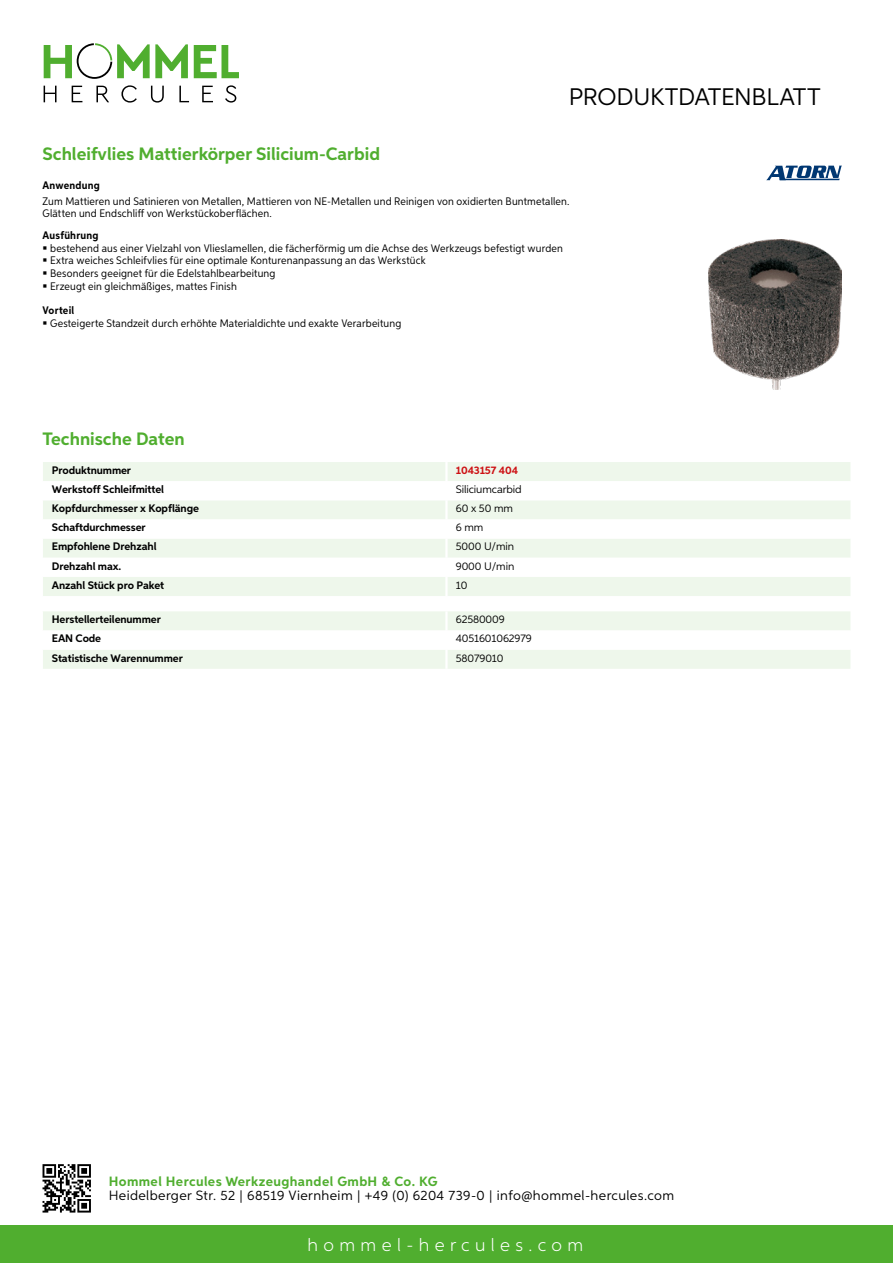
<style>
.page{position:relative;width:893px;height:1263px;background:#fff}
.page>*{position:absolute;margin:0;border:0;box-sizing:border-box;transform-origin:0 0}
.t1{font:24px "Aspira";letter-spacing:-.01em;color:#000}
.t2{font:700 18px "Aspira";color:#50ae2f}
.t3{font:300 18px "Aspira";letter-spacing:.3em;color:#fff}
.t4{font:13.5px "Aspira";letter-spacing:.03em;color:#000}
.t5{font:700 13.5px "Aspira";letter-spacing:.03em;color:#50ae2f}
.t6{font:10.95px/12.8px "Aspira Nar";letter-spacing:.015em;color:#000}
.t7{font:700 10.95px "Aspira";letter-spacing:-.01em;color:#000}
.t8{font:10.95px "Aspira";letter-spacing:-.01em;color:#000}
.t9{font:700 10.95px "Aspira Nar";letter-spacing:.02em;color:#000}
.t10{font:700 10.95px "Aspira";letter-spacing:-.01em;color:#cd1013}
</style>
<div class="page">
<div style="left:0;top:1226px;width:893px;height:37px;background:#50ae2f"></div>
<svg style="left:43px;top:1164px;width:48px;height:48px"></svg>
<svg style="left:194px;top:45px;width:45px;height:33px"></svg>
<svg style="left:44px;top:43px;width:144px;height:36px"></svg>
<svg style="left:44px;top:86px;width:13px;height:16px"></svg>
<svg style="left:72px;top:86px;width:10px;height:16px"></svg>
<svg style="left:96px;top:86px;width:13px;height:16px"></svg>
<svg style="left:121px;top:85px;width:16px;height:18px"></svg>
<svg style="left:151px;top:86px;width:13px;height:17px"></svg>
<svg style="left:179px;top:86px;width:10px;height:16px"></svg>
<svg style="left:202px;top:86px;width:11px;height:16px"></svg>
<svg style="left:225px;top:85px;width:11px;height:18px"></svg>
<div style="left:43px;top:462px;width:807px;height:134px;background:#eef7eb"></div>
<svg style="left:43px;top:481px;width:807px;height:96px"></svg>
<hr style="left:445px;top:462px;width:3px;height:19px;background:#fff">
<hr style="left:445px;top:481px;width:3px;height:19px;background:#fff">
<hr style="left:445px;top:500px;width:3px;height:19px;background:#fff">
<hr style="left:445px;top:519px;width:3px;height:20px;background:#fff">
<hr style="left:445px;top:539px;width:3px;height:19px;background:#fff">
<hr style="left:445px;top:558px;width:3px;height:19px;background:#fff">
<hr style="left:445px;top:577px;width:3px;height:19px;background:#fff">
<svg style="left:43px;top:611px;width:807px;height:58px"></svg>
<hr style="left:445px;top:650px;width:3px;height:19px;background:#fff">
<img style="left:709px;top:239px;width:133px;height:150px">
<svg style="left:766px;top:166px;width:76px;height:14px"></svg>
<h1 class="t1" style="left:569px;top:82px;width:253px">Produktdatenblatt</h1>
<h2 class="t2" style="left:43px;top:142px;width:339px">Schleifvlies Mattierkörper Silicium-Carbid</h2>
<p class="t9" style="left:43px;top:179px;width:59px">Anwendung</p>
<p class="t6" style="left:43px;top:195px;width:528px;line-height:12px">Zum Mattieren und Satinieren von Metallen, Mattieren von NE-Metallen und Reinigen von oxidierten Buntmetallen.<br>Glätten und Endschliff von Werkstückoberflächen.</p>
<p class="t9" style="left:43px;top:228px;width:58px">Ausführung</p>
<p class="t6" style="left:50px;top:241px;width:514px">bestehend aus einer Vielzahl von Vlieslamellen, die fächerförmig um die Achse des Werkzeugs befestigt wurden Extra weiches Schleifvlies für eine optimale Konturenanpassung an das Werkstück<br>Besonders geeignet für die Edelstahlbearbeitung<br>Erzeugt ein gleichmäßiges, mattes Finish</p>
<p class="t9" style="left:43px;top:304px;width:33px">Vorteil</p>
<p class="t6" style="left:50px;top:317px;width:353px">Gesteigerte Standzeit durch erhöhte Materialdichte und exakte Verarbeitung</p>
<h2 class="t2" style="left:43px;top:428px;width:144px">Technische Daten</h2>
<p class="t7" style="left:52px;top:463px;width:81px">Produktnummer</p>
<p class="t10" style="left:456px;top:463px;width:64px">1043157 404</p>
<p class="t7" style="left:52px;top:483px;width:114px">Werkstoff Schleifmittel</p>
<p class="t8" style="left:456px;top:483px;width:67px">Siliciumcarbid</p>
<p class="t7" style="left:52px;top:502px;width:149px">Kopfdurchmesser x Kopflänge</p>
<p class="t8" style="left:456px;top:502px;width:59px">60 x 50 mm</p>
<p class="t7" style="left:52px;top:521px;width:95px">Schaftdurchmesser</p>
<p class="t8" style="left:456px;top:521px;width:29px">6 mm</p>
<p class="t7" style="left:52px;top:540px;width:106px">Empfohlene Drehzahl</p>
<p class="t8" style="left:456px;top:540px;width:60px">5000 U/min</p>
<p class="t7" style="left:52px;top:559px;width:71px">Drehzahl max.</p>
<p class="t8" style="left:456px;top:559px;width:60px">9000 U/min</p>
<p class="t7" style="left:52px;top:578px;width:114px">Anzahl Stück pro Paket</p>
<p class="t8" style="left:456px;top:578px;width:13px">10</p>
<p class="t7" style="left:52px;top:613px;width:111px">Herstellerteilenummer</p>
<p class="t8" style="left:456px;top:613px;width:50px">62580009</p>
<p class="t7" style="left:52px;top:632px;width:51px">EAN Code</p>
<p class="t8" style="left:456px;top:632px;width:77px">4051601062979</p>
<p class="t7" style="left:52px;top:651px;width:132px">Statistische Warennummer</p>
<p class="t8" style="left:456px;top:651px;width:49px">58079010</p>
<p class="t5" style="left:109px;top:1172px;width:330px">Hommel Hercules Werkzeughandel GmbH &amp; Co. KG</p>
<p class="t4" style="left:109px;top:1187px;width:567px">Heidelberger Str. 52 | 68519 Viernheim | +49 (0) 6204 739-0 | info@hommel-hercules.com</p>
<h2 class="t3" style="left:307px;top:1234px;width:277px">hommel-hercules.com</h2>
</div>
